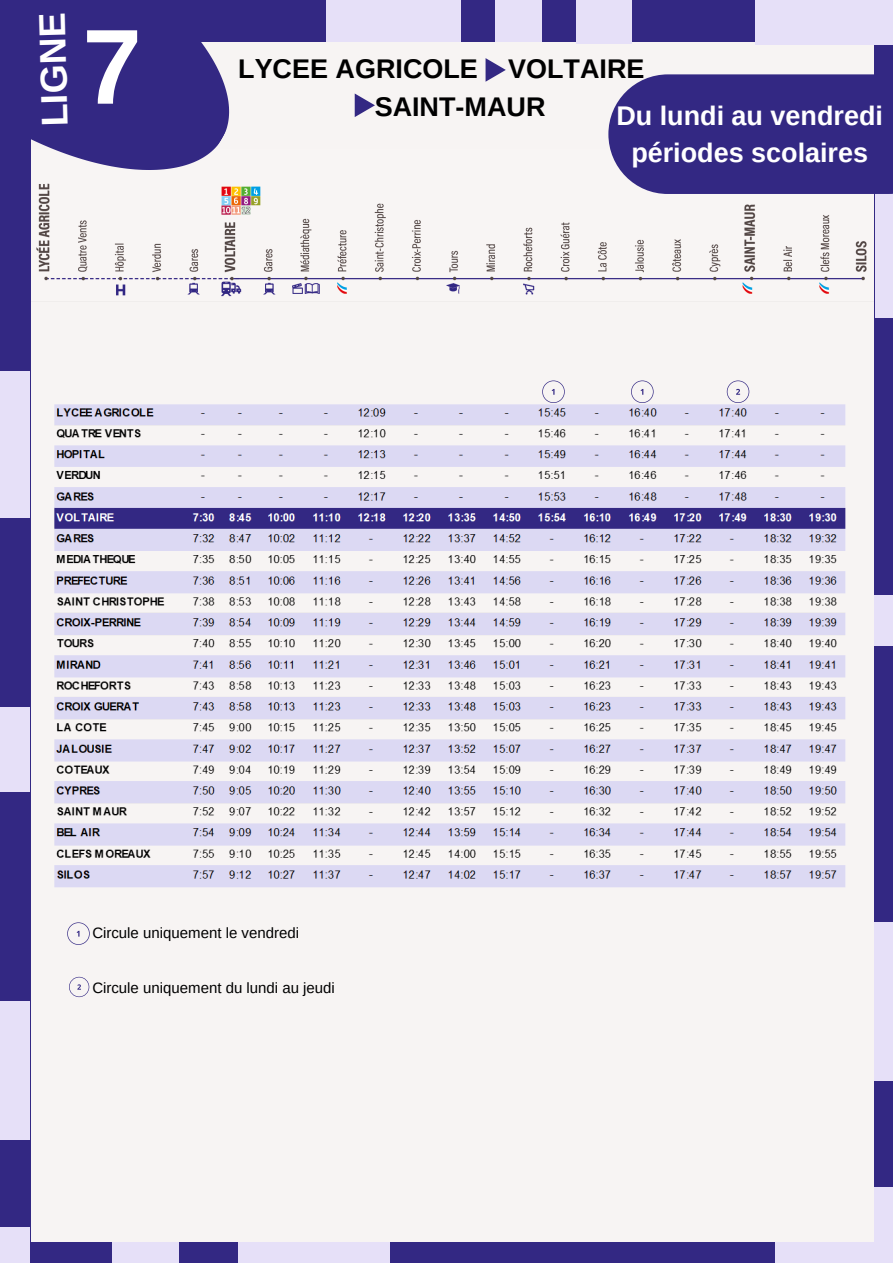
<style>
.page{position:relative;width:893px;height:1264px;background:#fff}
.page>*{position:absolute;margin:0;border:0;box-sizing:border-box;transform-origin:0 0}
.t1{font:700 106.65px "Arimo";color:#fff}
.t2{font:700 37.35px "Arimo";color:#fff}
.t3{font:700 27px/37px "Arimo";color:#fff;text-align:center}
.t4{font:700 27px "Arimo";color:#000}
.t5{font:15px "Arimo";color:#000}
</style>
<div class="page">
<div style="left:0;top:0;width:892px;height:1262px;background:#f7f4f3"></div>
<img style="left:36px;top:203px;width:831px;height:94px">
<div style="left:873px;top:17px;width:19px;height:1245px;background:#332883"></div>
<div style="left:0;top:0;width:892px;height:42px;background:#332883"></div>
<div style="left:0;top:1241px;width:892px;height:21px;background:#332883"></div>
<div style="left:0;top:0;width:31px;height:1262px;background:#332883"></div>
<div style="left:775px;top:1241px;width:117px;height:21px;background:#e6e0f8"></div>
<div style="left:0;top:371px;width:30px;height:146px;background:#e6e0f8"></div>
<div style="left:873px;top:595px;width:19px;height:50px;background:#e6e0f8"></div>
<div style="left:495px;top:0;width:46px;height:42px;background:#e6e0f8"></div>
<div style="left:0;top:1227px;width:30px;height:35px;background:#e6e0f8"></div>
<div style="left:112px;top:1241px;width:66px;height:21px;background:#e6e0f8"></div>
<div style="left:873px;top:922px;width:19px;height:158px;background:#e6e0f8"></div>
<div style="left:576px;top:0;width:55px;height:43px;background:#e6e0f8"></div>
<div style="left:873px;top:1187px;width:19px;height:56px;background:#e6e0f8"></div>
<div style="left:875px;top:166px;width:17px;height:152px;background:#e6e0f8"></div>
<div style="left:0;top:1001px;width:30px;height:138px;background:#e6e0f8"></div>
<div style="left:754px;top:0;width:138px;height:45px;background:#e6e0f8"></div>
<div style="left:238px;top:1241px;width:152px;height:21px;background:#e6e0f8"></div>
<div style="left:326px;top:0;width:135px;height:42px;background:#e6e0f8"></div>
<div style="left:0;top:707px;width:30px;height:85px;background:#e6e0f8"></div>
<div style="left:608px;top:74px;width:284px;height:120px;background:#332883"></div>
<svg style="left:355px;top:93px;width:20px;height:24px"></svg>
<svg style="left:485px;top:58px;width:20px;height:24px"></svg>
<svg style="left:31px;top:42px;width:239px;height:181px;fill:#332883"></svg>
<svg style="left:542px;top:380px;width:22px;height:23px"></svg>
<svg style="left:726px;top:380px;width:23px;height:23px"></svg>
<svg style="left:67px;top:922px;width:23px;height:22px"></svg>
<svg style="left:69px;top:976px;width:20px;height:21px"></svg>
<img style="left:54px;top:404px;width:791px;height:483px">
<svg style="left:631px;top:380px;width:22px;height:23px"></svg>
<h2 class="t2" style="left:39px;top:127px;width:115px;rotate:-92deg">LGI NE</h2>
<h2 class="t2" style="left:34px;top:128px;width:115px;rotate:-92deg">L GI NE</h2>
<h1 class="t1" style="left:82px;top:7px;width:61px">7</h1>
<h3 class="t4" style="left:238px;top:54px;width:408px">LYCEE AGRICOLE VOLTAIRE</h3>
<h3 class="t4" style="left:374px;top:91px;width:172px">SAINT-MAUR</h3>
<h3 class="t3" style="left:616px;top:97px;width:268px">Du lundi au vendredi périodes scolaires</h3>
<p class="t5" style="left:92px;top:924px;width:208px">Circule uniquement le vendredi</p>
<p class="t5" style="left:92px;top:979px;width:244px">Circule uniquement du lundi au jeudi</p>
</div>
